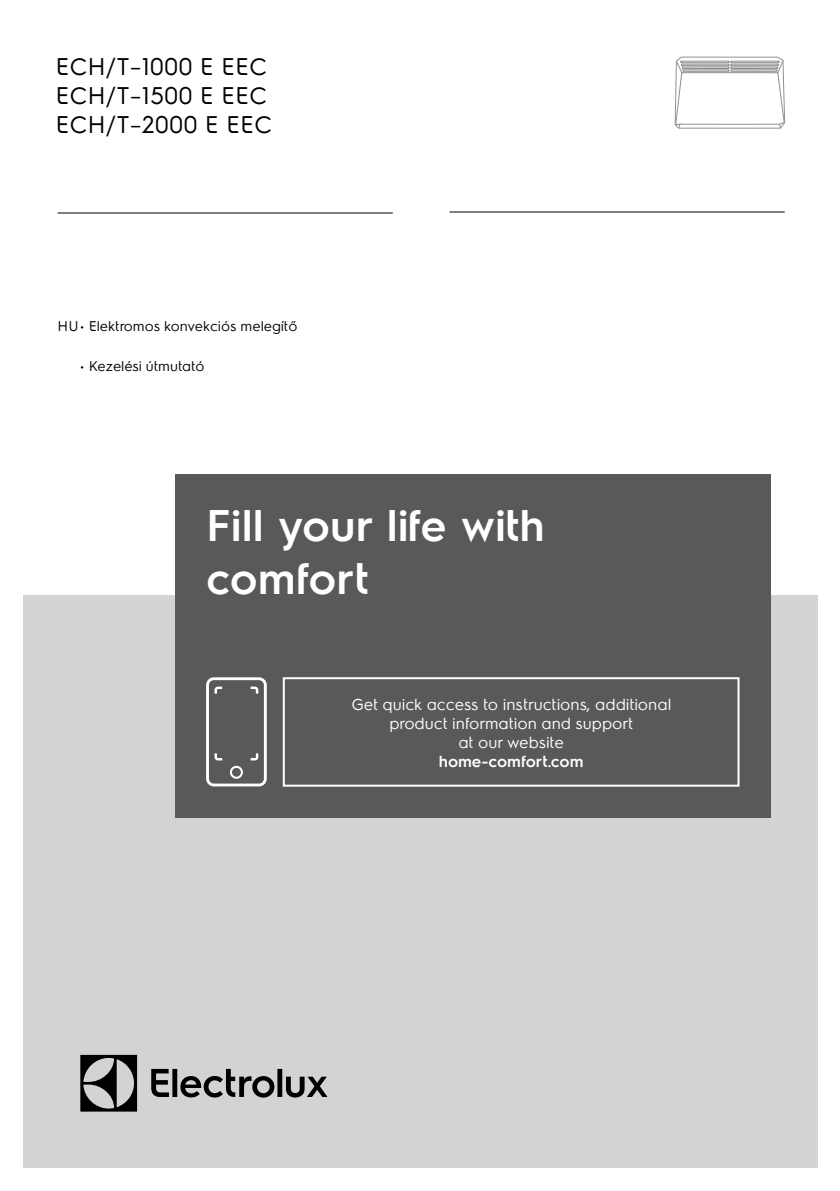
<style>
.page{position:relative;width:840px;height:1191px;background:#fff}
.page>*{position:absolute;margin:0;border:0;box-sizing:border-box;transform-origin:0 0}
.t1{font:600 44px/52.8px "Electrolux Sans C";color:#fff}
.t2{font:24px/28.8px "Electrolux Sans C";color:#000}
.t3{font:16px/19.2px "Electrolux Sans C";color:#fff;text-align:center}
.t4{font:600 16px "Electrolux Sans C";color:#fff}
.t5{font:14px "Electrolux Sans C";color:#000}
</style>
<div class="page">
<div style="left:23px;top:595px;width:794px;height:573px;background:#d1d3d4"></div>
<div style="left:175px;top:474px;width:595px;height:343px;background:#58595b"></div>
<div style="left:282px;top:677px;width:457px;height:109px;border:2px solid #fff"></div>
<svg style="left:206px;top:677px;width:60px;height:109px"></svg>
<svg style="left:80px;top:1054px;width:247px;height:57px"></svg>
<hr style="left:58px;top:212px;width:334px;height:1px;background:#000">
<hr style="left:449px;top:211px;width:335px;height:1px;background:#000">
<svg style="left:674px;top:57px;width:111px;height:72px"></svg>
<h2 class="t2" style="left:55px;top:51px;width:218px">ECH/T–1000 E EEC<br>ECH/T–1500 E EEC<br>ECH/T–2000 E EEC</h2>
<p class="t5" style="left:58px;top:317px;width:241px">HU • Elektromos konvekciós melegítő</p>
<p class="t5" style="left:80px;top:356px;width:126px">• Kezelési útmutató</p>
<h1 class="t1" style="left:206px;top:496px;width:340px">Fill your life with comfort</h1>
<p class="t3" style="left:351px;top:693px;width:321px">Get quick access to instructions, additional product information and support<br>at our website</p>
<p class="t4" style="left:438px;top:750px;width:146px">home-comfort.com</p>
</div>
